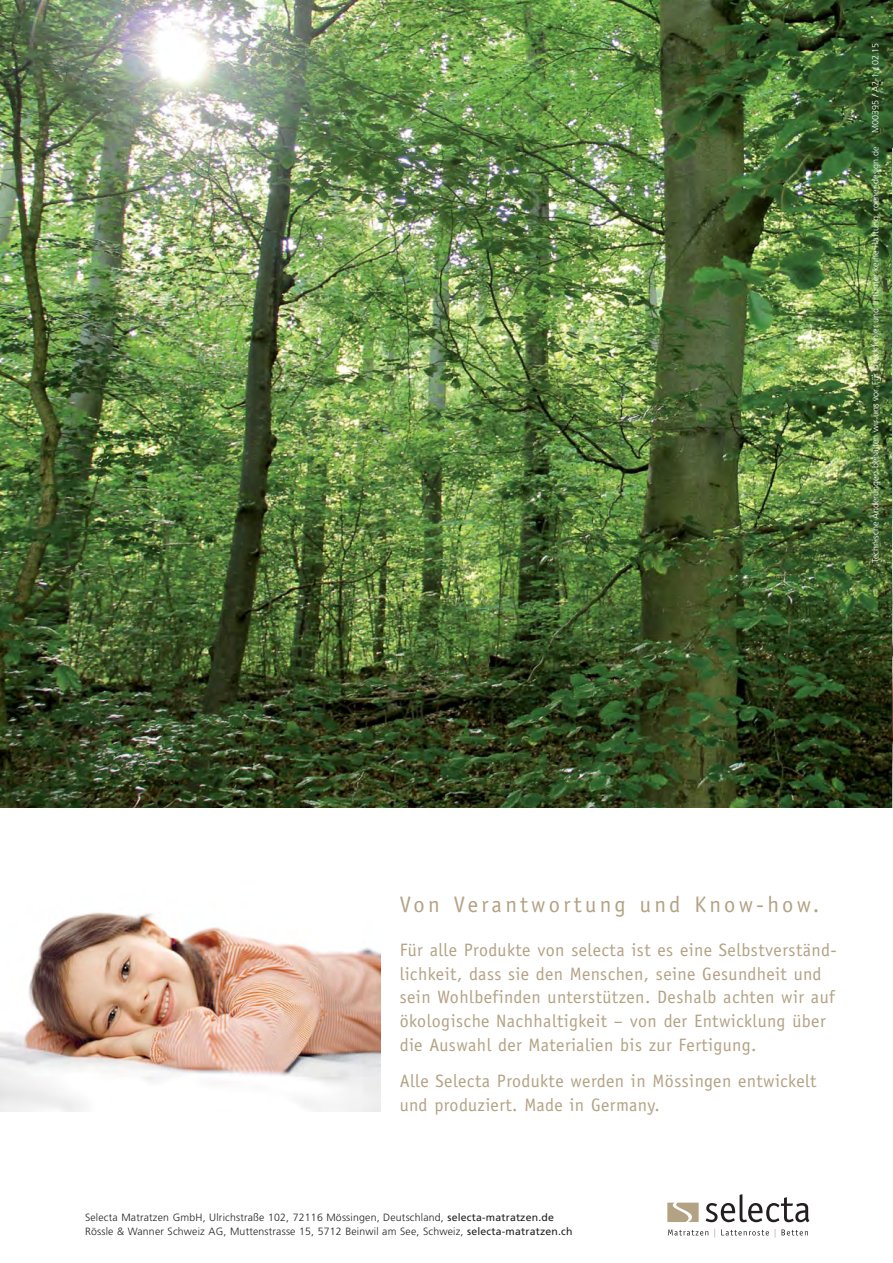
<style>
.page{position:relative;width:893px;height:1263px;background:#fff}
.page>*{position:absolute;margin:0;border:0;box-sizing:border-box;transform-origin:0 0}
.t1{font:22.5px "Officina Sans";letter-spacing:.15em;color:#b3a284}
.t2{font:18px/24px "Officina Sans";letter-spacing:.025em;color:#b3a284}
.t3{font:300 10.5px/13.5px "Frutiger";letter-spacing:.02em;color:#231f20}
.t4{font:300 9px "Frutiger";color:#fff}
.s1{font-weight:400}
</style>
<div class="page">
<img style="left:0;top:0;width:893px;height:808px">
<img style="left:0;top:912px;width:380px;height:200px">
<svg style="left:706px;top:1194px;width:103px;height:28px"></svg>
<svg style="left:668px;top:1203px;width:30px;height:19px"></svg>
<svg style="left:668px;top:1229px;width:40px;height:6px"></svg>
<svg style="left:721px;top:1229px;width:48px;height:6px"></svg>
<svg style="left:782px;top:1229px;width:26px;height:6px"></svg>
<img style="left:892px;top:149px;width:1px;height:659px">
<p class="t4" style="left:872px;top:133px;width:92px;rotate:-90deg">M00395 / A2-1 / 02.15</p>
<p class="t4" style="left:872px;top:563px;width:417px;rotate:-90deg">Technische Änderungen behalten wir uns vor. Für Druckfehler und Irrtümer keine Haftung. roener-design.de</p>
<p class="t1" style="left:400px;top:896px;width:421px">Von Verantwortung und Know-how.</p>
<p class="t2" style="left:400px;top:939px;width:439px">Für alle Produkte von selecta ist es eine Selbstverständ&shy;lichkeit, dass sie den Menschen, seine Gesundheit und sein Wohlbefinden unterstützen. Deshalb achten wir auf ökologische Nachhaltigkeit – von der Entwicklung über die Auswahl der Materialien bis zur Fertigung.</p>
<p class="t2" style="left:400px;top:1071px;width:418px">Alle Selecta Produkte werden in Mössingen entwickelt und produziert. Made in Germany.</p>
<p class="t3" style="left:85px;top:1212px;width:489px">Selecta Matratzen GmbH, Ulrichstraße 102, 72116 Mössingen, Deutschland, <span class="s1">selecta-matratzen.de<br></span>Rössle &amp; Wanner Schweiz AG, Muttenstrasse 15, 5712 Beinwil am See, Schweiz, <span class="s1">selecta-matratzen.ch</span></p>
</div>
